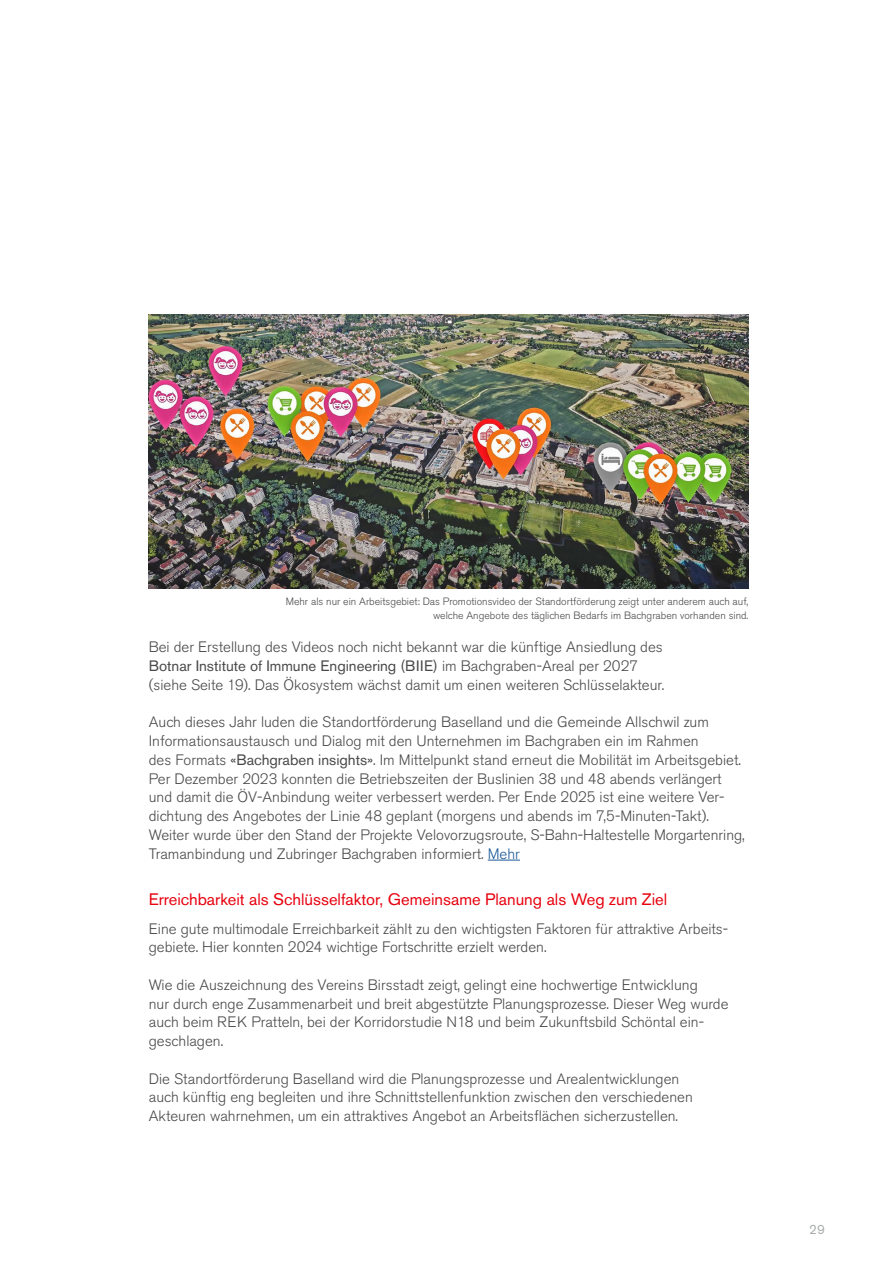
<style>
.page{position:relative;width:893px;height:1263px;background:#fff}
.page>*{position:absolute;margin:0;border:0;box-sizing:border-box;transform-origin:0 0}
.t1{font:16.5px "Akzidenz Grotesk BE";color:#e7000e}
.t2{font:300 15px/18.8px "Akzidenz Grotesk BE";color:#474847}
.t3{font:13.5px "Akzidenz Grotesk BE";color:#adafaf}
.t4{font:300 10.5px/13.5px "Akzidenz Grotesk BE";color:#474847;text-align:right}
.s1{font-weight:400}
.s2{color:#1b5899}
</style>
<div class="page">
<hr style="left:488px;top:860px;width:32px;height:1px;background:#1b5899">
<img style="left:149px;top:315px;width:599px;height:274px">
<p class="t4" style="left:286px;top:595px;width:464px">Mehr als nur ein Arbeitsgebiet: Das Promotionsvideo der Standortförderung zeigt unter anderem auch auf, welche Angebote des täglichen Bedarfs im Bachgraben vorhanden sind.</p>
<p class="t2" style="left:149px;top:638px;width:517px">Bei der Erstellung des Videos noch nicht bekannt war die künftige Ansiedlung des<br><span class="s1">Botnar Institute of Immune Engineering (BIIE)</span> im Bachgraben-Areal per 2027 (siehe Seite 19). Das Ökosystem wächst damit um einen weiteren Schlüsselakteur.</p>
<p class="t2" style="left:149px;top:713px;width:597px">Auch dieses Jahr luden die Standortförderung Baselland und die Gemeinde Allschwil zum Informationsaustausch und Dialog mit den Unternehmen im Bachgraben ein im Rahmen<br>des Formats <span class="s1">«Bachgraben insights»</span>. Im Mittelpunkt stand erneut die Mobilität im Arbeitsgebiet.<br>Per Dezember 2023 konnten die Betriebszeiten der Buslinien 38 und 48 abends verlängert und damit die ÖV-Anbindung weiter verbessert werden. Per Ende 2025 ist eine weitere Ver&shy;dichtung des Angebotes der Linie 48 geplant (morgens und abends im 7,5-Minuten-Takt).<br>Weiter wurde über den Stand der Projekte Velovorzugsroute, S-Bahn-Haltestelle Morgartenring, Tramanbindung und Zubringer Bachgraben informiert. <span class="s2">Mehr</span></p>
<p class="t1" style="left:149px;top:890px;width:520px">Erreichbarkeit als Schlüsselfaktor, Gemeinsame Planung als Weg zum Ziel</p>
<p class="t2" style="left:149px;top:919px;width:580px">Eine gute multimodale Erreichbarkeit zählt zu den wichtigsten Faktoren für attraktive Arbeits&shy;gebiete. Hier konnten 2024 wichtige Fortschritte erzielt werden.</p>
<p class="t2" style="left:149px;top:975px;width:581px">Wie die Auszeichnung des Vereins Birsstadt zeigt, gelingt eine hochwertige Entwicklung<br>nur durch enge Zusammenarbeit und breit abgestützte Planungsprozesse. Dieser Weg wurde auch beim REK Pratteln, bei der Korridorstudie N18 und beim Zukunftsbild Schöntal ein&shy;geschlagen.</p>
<p class="t2" style="left:149px;top:1069px;width:545px">Die Standortförderung Baselland wird die Planungsprozesse und Arealentwicklungen auch künftig eng begleiten und ihre Schnittstellenfunktion zwischen den verschiedenen<br>Akteuren wahrnehmen, um ein attraktives Angebot an Arbeitsflächen sicherzustellen.</p>
<p class="t3" style="left:809px;top:1221px;width:17px">29</p>
</div>
